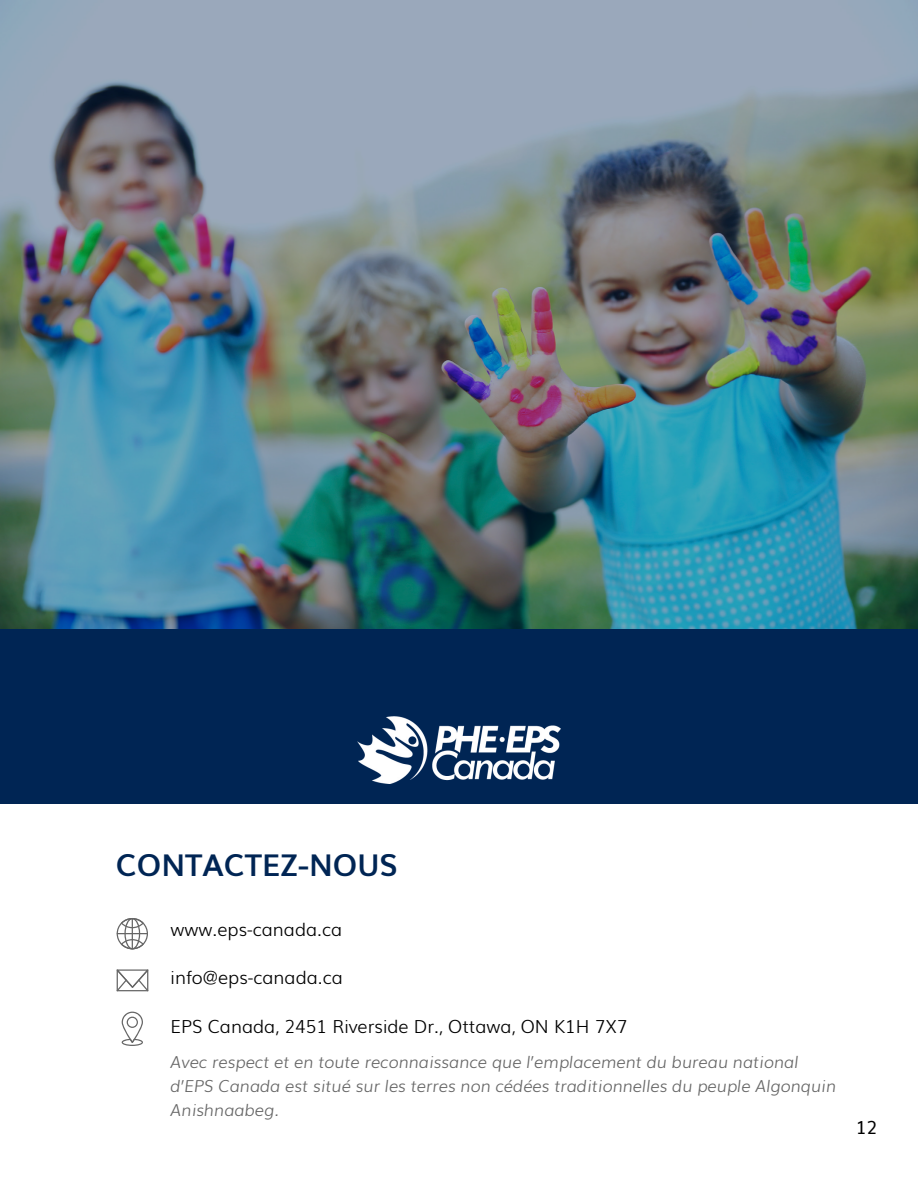
<style>
.page{position:relative;width:918px;height:1188px;background:#fff}
.page>*{position:absolute;margin:0;border:0;box-sizing:border-box;transform-origin:0 0}
.t1{font:700 30px "Muli";color:#002554}
.t2{font:300 18px "Muli";color:#000}
.t3{font:18px "Muli";color:#000}
.t4{font:italic 300 16.5px/24px "Muli";color:#666}
</style>
<div class="page">
<div style="left:0;top:629px;width:918px;height:175px;background:#002554"></div>
<img style="left:357px;top:716px;width:204px;height:67px">
<img style="left:0;top:0;width:918px;height:629px">
<svg style="left:117px;top:918px;width:31px;height:31px"></svg>
<hr style="left:132px;top:918px;width:1px;height:31px;background:#666">
<hr style="left:117px;top:933px;width:31px;height:1px;background:#666">
<svg style="left:117px;top:969px;width:31px;height:22px"></svg>
<svg style="left:122px;top:1012px;width:21px;height:34px"></svg>
<h1 class="t1" style="left:116px;top:841px;width:284px">CONTACTEZ-NOUS</h1>
<p class="t2" style="left:171px;top:915px;width:173px">www.eps-canada.ca</p>
<p class="t2" style="left:171px;top:964px;width:174px">info@eps-canada.ca</p>
<p class="t2" style="left:171px;top:1012px;width:458px">EPS Canada, 2451 Riverside Dr., Ottawa, ON K1H 7X7</p>
<p class="t4" style="left:171px;top:1049px;width:667px">Avec respect et en toute reconnaissance que l’emplacement du bureau national d’EPS Canada est situé sur les terres non cédées traditionnelles du peuple Algonquin<br>Anishnaabeg.</p>
<p class="t3" style="left:856px;top:1112px;width:23px">12</p>
</div>
